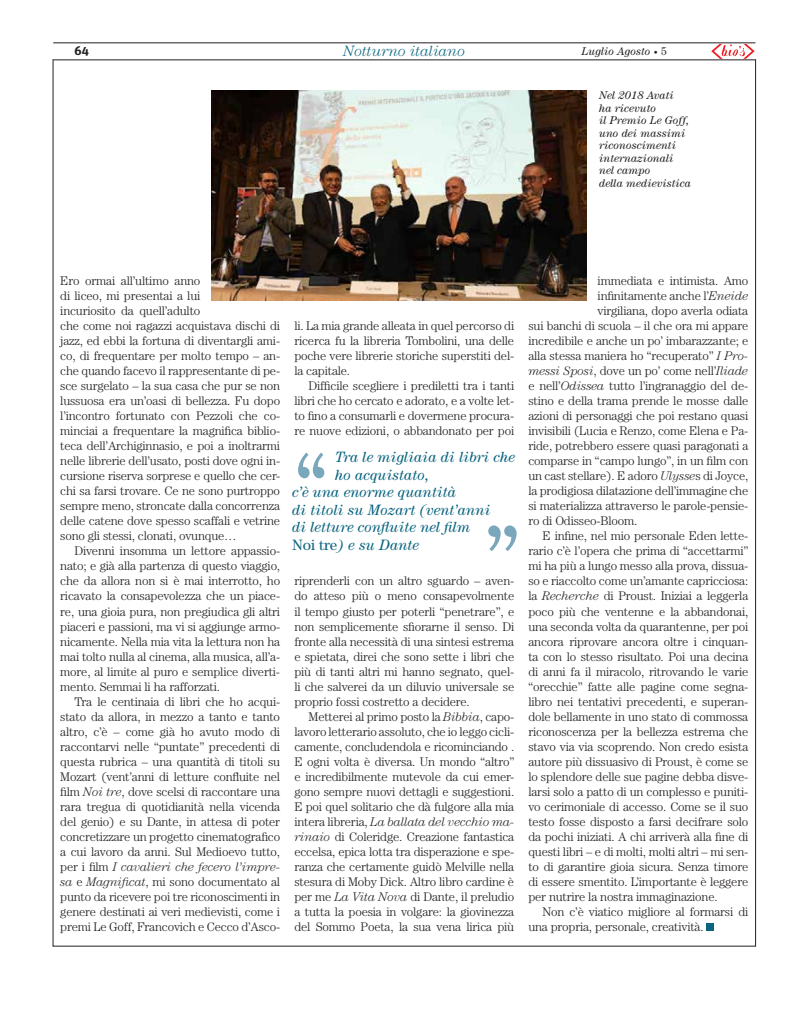
<style>
.page{position:relative;width:798px;height:1028px;background:#fff}
.page>*{position:absolute;margin:0;border:0;box-sizing:border-box;transform-origin:0 0}
.t1{font:italic 15px "Century";color:#0b6580}
.t2{font:italic 300 15px "Century";color:#0b6580}
.t3{font:300 12.5px/15px "Century";letter-spacing:-.015em;color:#231f20;text-align:justify}
.t4{font:700 12.5px "Unit Slab Pro";color:#231f20}
.t5{font:italic 11.25px/12.5px "Century";color:#231f20}
.s1{font-size:8px}
.s2{font-style:normal}
.s3{font-style:italic}
</style>
<div class="page">
<hr style="left:53px;top:43px;width:702px;height:1px;background:#231f20">
<svg style="left:711px;top:44px;width:43px;height:15px"></svg>
<div style="left:706px;top:923px;width:7px;height:7px;background:#0b6580"></div>
<svg style="left:298px;top:452px;width:26px;height:26px"></svg>
<svg style="left:488px;top:525px;width:28px;height:26px"></svg>
<img style="left:211px;top:90px;width:375px;height:210px">
<p class="t2" style="left:343px;top:42px;width:123px">Notturno italiano</p>
<p class="t4" style="left:74px;top:41px;width:16px">64</p>
<p class="t5" style="left:581px;top:45px;width:87px">Luglio Agosto <span class="s1">•</span> <span class="s2">5</span></p>
<p class="t5" style="left:599px;top:89px;width:93px">Nel 2018 Avati<br>ha ricevuto<br>il Premio Le Goff, uno dei massimi riconoscimenti internazionali nel campo<br>della medievistica</p>
<p class="t3" style="left:60px;top:273px;width:221px;text-align:left">Ero ormai all’ultimo anno<br>di liceo, mi presentai a lui<br>incuriosito da quell’adulto<br>che come noi ragazzi acquistava dischi di jazz, ed ebbi la fortuna di diventargli ami&shy;co, di frequentare per molto tempo – an&shy;che quando facevo il rappresentante di pe&shy;sce surgelato – la sua casa che pur se non lussuosa era un’oasi di bellezza. Fu dopo l’incontro fortunato con Pezzoli che co&shy;minciai a frequentare la magnifica biblio&shy;teca dell’Archiginnasio, e poi a inoltrarmi nelle librerie dell’usato, posti dove ogni in&shy;cursione riserva sorprese e quello che cer&shy;chi sa farsi trovare. Ce ne sono purtroppo sempre meno, stroncate dalla concorrenza delle catene dove spesso scaffali e vetrine sono gli stessi, clonati, ovunque…</p>
<p class="t3" style="left:60px;top:543px;width:221px;text-indent:14px">Divenni insomma un lettore appassio&shy;nato; e già alla partenza di questo viaggio, che da allora non si è mai interrotto, ho ricavato la consapevolezza che un piace&shy;re, una gioia pura, non pregiudica gli altri piaceri e passioni, ma vi si aggiunge armo&shy;nicamente. Nella mia vita la lettura non ha mai tolto nulla al cinema, alla musica, all’a&shy;more, al limite al puro e semplice diverti&shy;mento. Semmai li ha rafforzati.</p>
<p class="t3" style="left:60px;top:693px;width:221px;text-indent:14px">Tra le centinaia di libri che ho acqui&shy;stato da allora, in mezzo a tanto e tanto altro, c’è – come già ho avuto modo di raccontarvi nelle “puntate” precedenti di questa rubrica – una quantità di titoli su Mozart (vent’anni di letture confluite nel film <span class="s3">Noi tre</span>, dove scelsi di raccontare una rara tregua di quotidianità nella vicenda del genio) e su Dante, in attesa di poter concretizzare un progetto cinematografico a cui lavoro da anni. Sul Medioevo tutto, per i film <span class="s3">I cavalieri che fecero l’impre&shy;sa</span> e <span class="s3">Magnificat</span>, mi sono documentato al punto da ricevere poi tre riconoscimenti in genere destinati ai veri medievisti, come i premi Le Goff, Francovich e Cecco d’Asco-</p>
<p class="t3" style="left:294px;top:318px;width:221px">li. La mia grande alleata in quel percorso di ricerca fu la libreria Tombolini, una delle poche vere librerie storiche superstiti del&shy;la capitale.</p>
<p class="t3" style="left:294px;top:378px;width:221px;text-indent:14px">Difficile scegliere i prediletti tra i tanti libri che ho cercato e adorato, e a volte let&shy;to fino a consumarli e dovermene procura&shy;re nuove edizioni, o abbandonato per poi</p>
<p class="t1" style="left:335px;top:448px;width:182px">Tra le migliaia di libri che</p>
<p class="t1" style="left:335px;top:466px;width:96px">ho acquistato,</p>
<p class="t1" style="left:292px;top:483px;width:166px">c’è una enorme quantità</p>
<p class="t1" style="left:292px;top:501px;width:200px">di titoli su Mozart (vent’anni</p>
<p class="t1" style="left:292px;top:518px;width:180px">di letture confluite nel film</p>
<p class="t1" style="left:292px;top:536px;width:129px"><span class="s2">Noi tre</span>) e su Dante</p>
<p class="t3" style="left:294px;top:573px;width:221px">riprenderli con un altro sguardo – aven&shy;do atteso più o meno consapevolmente il tempo giusto per poterli “penetrare”, e non semplicemente sfiorarne il senso. Di fronte alla necessità di una sintesi estrema e spietata, direi che sono sette i libri che più di tanti altri mi hanno segnato, quel&shy;li che salverei da un diluvio universale se proprio fossi costretto a decidere.</p>
<p class="t3" style="left:294px;top:708px;width:221px;text-indent:14px">Metterei al primo posto la <span class="s3">Bibbia</span>, capo&shy;lavoro letterario assoluto, che io leggo cicli&shy;camente, concludendola e ricominciando .<br>E ogni volta è diversa. Un mondo “altro” e incredibilmente mutevole da cui emer&shy;gono sempre nuovi dettagli e suggestioni.<br>E poi quel solitario che dà fulgore alla mia intera libreria, <span class="s3">La ballata del vecchio ma&shy;rinaio</span> di Coleridge. Creazione fantastica eccelsa, epica lotta tra disperazione e spe&shy;ranza che certamente guidò Melville nella stesura di Moby Dick. Altro libro cardine è per me <span class="s3">La Vita Nova</span> di Dante, il preludio a tutta la poesia in volgare: la giovinezza del Sommo Poeta, la sua vena lirica più</p>
<p class="t3" style="left:597px;top:273px;width:152px">immediata e intimista. Amo</p>
<p class="t3" style="left:597px;top:288px;width:152px">infinitamente anche l’<span class="s3">Eneide</span></p>
<p class="t3" style="left:597px;top:303px;width:152px">virgiliana, dopo averla odiata</p>
<p class="t3" style="left:528px;top:318px;width:221px">sui banchi di scuola – il che ora mi appare</p>
<p class="t3" style="left:528px;top:333px;width:221px">incredibile e anche un po’ imbarazzante; e</p>
<p class="t3" style="left:528px;top:348px;width:221px">alla stessa maniera ho “recuperato” <span class="s3">I Pro-</span></p>
<p class="t3" style="left:528px;top:363px;width:221px"><span class="s3">messi Sposi</span>, dove un po’ come nell’<span class="s3">Iliade</span></p>
<p class="t3" style="left:528px;top:378px;width:221px">e nell’<span class="s3">Odissea</span> tutto l’ingranaggio del de-</p>
<p class="t3" style="left:528px;top:393px;width:221px">stino e della trama prende le mosse dalle</p>
<p class="t3" style="left:528px;top:408px;width:221px">azioni di personaggi che poi restano quasi</p>
<p class="t3" style="left:528px;top:423px;width:221px">invisibili (Lucia e Renzo, come Elena e Pa-</p>
<p class="t3" style="left:528px;top:438px;width:221px">ride, potrebbero essere quasi paragonati a</p>
<p class="t3" style="left:528px;top:453px;width:221px">comparse in “campo lungo”, in un film con</p>
<p class="t3" style="left:528px;top:468px;width:221px">un cast stellare). E adoro <span class="s3">Ulysse</span>s di Joyce,</p>
<p class="t3" style="left:528px;top:483px;width:221px">la prodigiosa dilatazione dell’immagine che</p>
<p class="t3" style="left:528px;top:498px;width:221px">si materializza attraverso le parole-pensie-</p>
<p class="t3" style="left:528px;top:513px;width:110px">ro di Odisseo-Bloom.</p>
<p class="t3" style="left:542px;top:528px;width:207px">E infine, nel mio personale Eden lette-</p>
<p class="t3" style="left:528px;top:543px;width:221px">rario c’è l’opera che prima di “accettarmi”</p>
<p class="t3" style="left:528px;top:558px;width:221px">mi ha più a lungo messo alla prova, dissua-</p>
<p class="t3" style="left:528px;top:573px;width:221px">so e riaccolto come un’amante capricciosa:</p>
<p class="t3" style="left:528px;top:588px;width:221px">la <span class="s3">Recherche</span> di Proust. Iniziai a leggerla</p>
<p class="t3" style="left:528px;top:603px;width:221px">poco più che ventenne e la abbandonai,</p>
<p class="t3" style="left:528px;top:618px;width:221px">una seconda volta da quarantenne, per poi</p>
<p class="t3" style="left:528px;top:633px;width:221px">ancora riprovare ancora oltre i cinquan-</p>
<p class="t3" style="left:528px;top:648px;width:221px">ta con lo stesso risultato. Poi una decina</p>
<p class="t3" style="left:528px;top:663px;width:221px">di anni fa il miracolo, ritrovando le varie</p>
<p class="t3" style="left:528px;top:678px;width:221px">“orecchie” fatte alle pagine come segna-</p>
<p class="t3" style="left:528px;top:693px;width:221px">libro nei tentativi precedenti, e superan-</p>
<p class="t3" style="left:528px;top:708px;width:221px">dole bellamente in uno stato di commossa</p>
<p class="t3" style="left:528px;top:723px;width:221px">riconoscenza per la bellezza estrema che</p>
<p class="t3" style="left:528px;top:738px;width:221px">stavo via via scoprendo. Non credo esista</p>
<p class="t3" style="left:528px;top:753px;width:221px">autore più dissuasivo di Proust, è come se</p>
<p class="t3" style="left:528px;top:768px;width:221px">lo splendore delle sue pagine debba disve-</p>
<p class="t3" style="left:528px;top:783px;width:221px">larsi solo a patto di un complesso e puniti-</p>
<p class="t3" style="left:528px;top:798px;width:221px">vo cerimoniale di accesso. Come se il suo</p>
<p class="t3" style="left:528px;top:813px;width:221px">testo fosse disposto a farsi decifrare solo</p>
<p class="t3" style="left:528px;top:828px;width:221px">da pochi iniziati. A chi arriverà alla fine di</p>
<p class="t3" style="left:528px;top:843px;width:221px">questi libri – e di molti, molti altri – mi sen-</p>
<p class="t3" style="left:528px;top:858px;width:221px">to di garantire gioia sicura. Senza timore</p>
<p class="t3" style="left:528px;top:873px;width:221px">di essere smentito. L’importante è leggere</p>
<p class="t3" style="left:528px;top:888px;width:191px">per nutrire la nostra immaginazione.</p>
<p class="t3" style="left:542px;top:903px;width:207px">Non c’è viatico migliore al formarsi di</p>
<p class="t3" style="left:528px;top:918px;width:177px">una propria, personale, creatività.</p>
</div>
